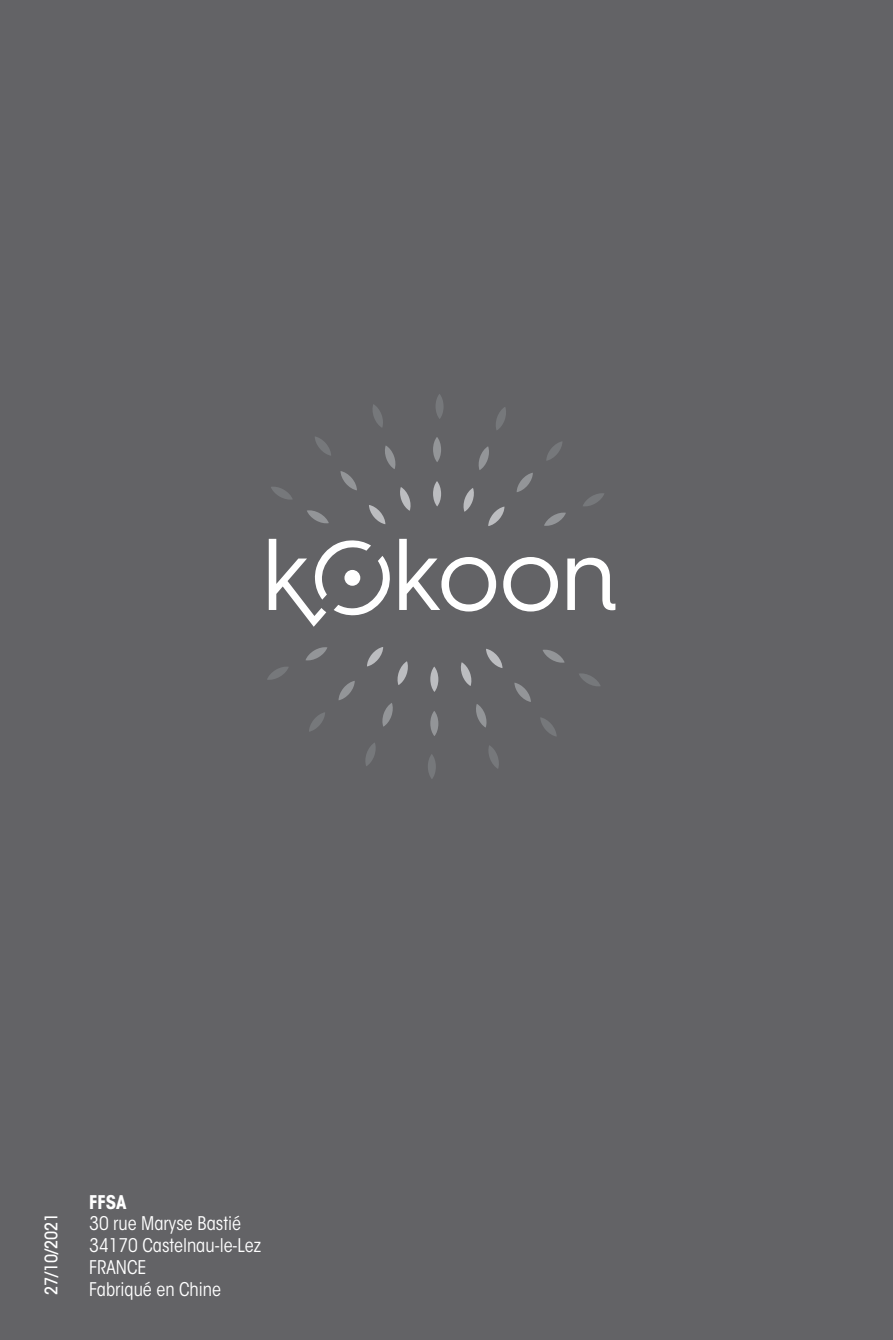
<style>
.page{position:relative;width:893px;height:1340px;background:#fff}
.page>*{position:absolute;margin:0;border:0;box-sizing:border-box;transform-origin:0 0}
.t1{font:condensed 18.68px/21.8px "ITC Avant Garde Std";color:#fff}
.t2{font:700 condensed 18.68px "ITC Avant Garde Std";color:#fff}
.t3{font:500 condensed 17.1px "ITC Avant Garde Std";color:#fff}
</style>
<div class="page">
<div style="left:0;top:0;width:893px;height:1339px;background:#636366"></div>
<svg style="left:399px;top:539px;width:97px;height:72px"></svg>
<svg style="left:503px;top:557px;width:55px;height:54px"></svg>
<svg style="left:567px;top:557px;width:48px;height:53px"></svg>
<svg style="left:267px;top:667px;width:22px;height:13px"></svg>
<svg style="left:309px;top:712px;width:16px;height:19px"></svg>
<svg style="left:365px;top:743px;width:11px;height:23px"></svg>
<div style="left:428px;top:754px;width:8px;height:25px;background:#76787b;border-radius:50%"></div>
<svg style="left:488px;top:745px;width:11px;height:24px"></svg>
<svg style="left:540px;top:718px;width:17px;height:18px"></svg>
<svg style="left:579px;top:673px;width:21px;height:13px"></svg>
<div style="left:435px;top:394px;width:9px;height:25px;background:#76787b;border-radius:50%"></div>
<svg style="left:373px;top:404px;width:10px;height:23px"></svg>
<svg style="left:315px;top:437px;width:16px;height:19px"></svg>
<svg style="left:271px;top:487px;width:21px;height:13px"></svg>
<svg style="left:583px;top:493px;width:21px;height:13px"></svg>
<svg style="left:546px;top:441px;width:16px;height:20px"></svg>
<svg style="left:496px;top:407px;width:10px;height:23px"></svg>
<div style="left:433px;top:437px;width:8px;height:25px;background:#939598;border-radius:50%"></div>
<svg style="left:385px;top:446px;width:11px;height:23px"></svg>
<svg style="left:340px;top:471px;width:17px;height:19px"></svg>
<svg style="left:307px;top:510px;width:22px;height:14px"></svg>
<svg style="left:306px;top:647px;width:21px;height:14px"></svg>
<svg style="left:339px;top:681px;width:16px;height:19px"></svg>
<svg style="left:382px;top:703px;width:11px;height:23px"></svg>
<div style="left:430px;top:710px;width:8px;height:26px;background:#939598;border-radius:50%"></div>
<svg style="left:476px;top:704px;width:11px;height:23px"></svg>
<svg style="left:514px;top:683px;width:17px;height:19px"></svg>
<svg style="left:543px;top:649px;width:22px;height:14px"></svg>
<svg style="left:544px;top:512px;width:22px;height:14px"></svg>
<svg style="left:517px;top:473px;width:16px;height:19px"></svg>
<svg style="left:478px;top:446px;width:11px;height:24px"></svg>
<svg style="left:367px;top:647px;width:16px;height:19px"></svg>
<svg style="left:397px;top:661px;width:11px;height:24px"></svg>
<svg style="left:430px;top:666px;width:8px;height:26px"></svg>
<svg style="left:461px;top:662px;width:11px;height:24px"></svg>
<svg style="left:486px;top:648px;width:16px;height:20px"></svg>
<div style="left:433px;top:481px;width:8px;height:25px;background:#bcbdc0;border-radius:50%"></div>
<svg style="left:400px;top:487px;width:11px;height:24px"></svg>
<svg style="left:369px;top:505px;width:16px;height:19px"></svg>
<svg style="left:488px;top:506px;width:16px;height:20px"></svg>
<svg style="left:463px;top:488px;width:11px;height:24px"></svg>
<svg style="left:269px;top:539px;width:121px;height:87px"></svg>
<p class="t3" style="left:41px;top:1295px;width:84px;rotate:-90deg">27/10/2021</p>
<p class="t2" style="left:89px;top:1189px;width:39px">FFSA</p>
<p class="t1" style="left:89px;top:1212px;width:174px">30 rue Maryse Bastié<br>34170 Castelnau-le-Lez<br>FRANCE<br>Fabriqué en Chine</p>
</div>
